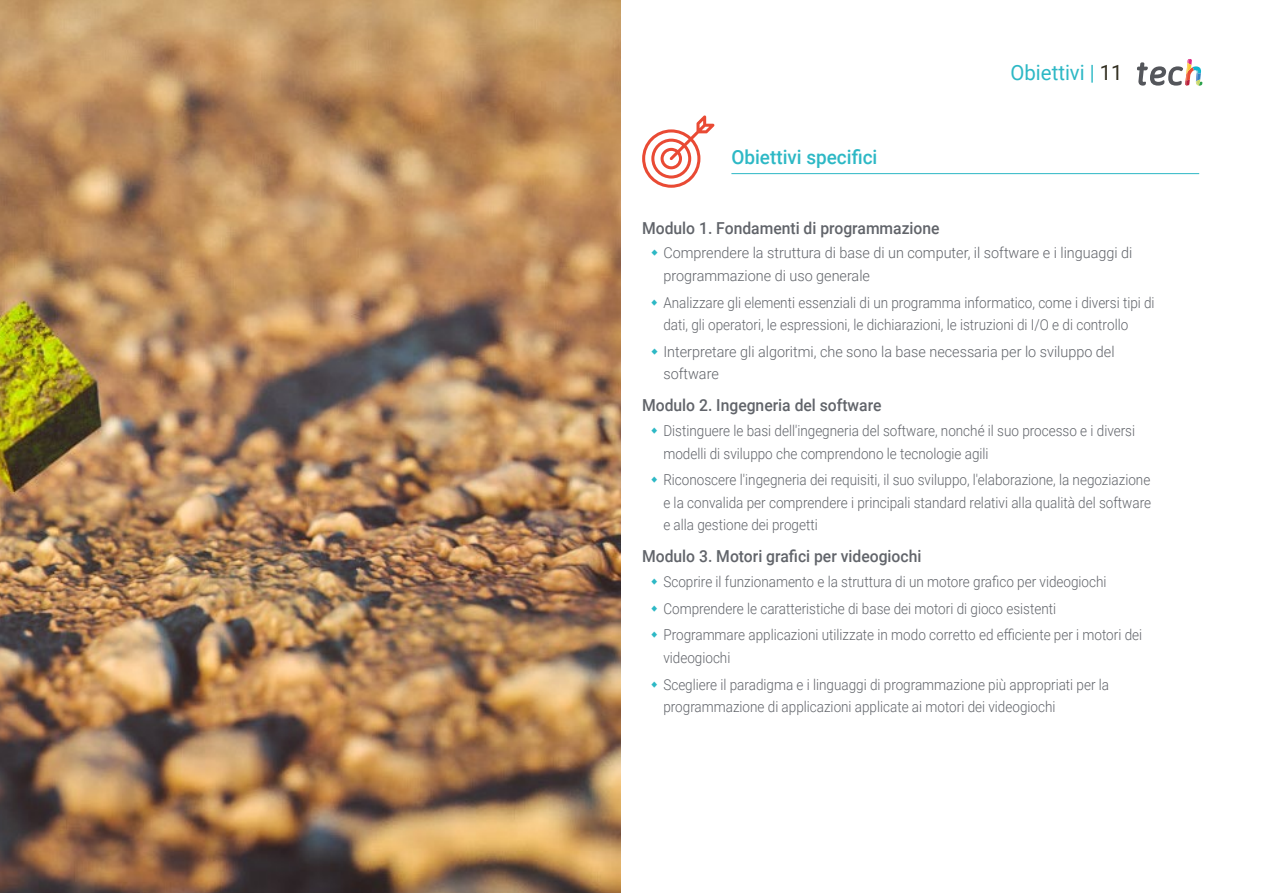
<style>
.page{position:relative;width:1263px;height:893px;background:#fff}
.page>*{position:absolute;margin:0;border:0;box-sizing:border-box;transform-origin:0 0}
.t1{font:21px "Roboto";color:#2db8c5}
.t2{font:500 19.5px "Roboto";color:#2db8c5}
.t3{font:500 16.5px "Roboto";color:#61646a;scale:.95 1}
.t4{font:300 15px/22.5px "Roboto";color:#61646a;scale:.9 1}
.t5{font:300 15px/22.5px "Roboto";color:#61646a;scale:.96 1}
.s1{color:#312e20}
</style>
<div class="page">
<svg style="left:1137px;top:59px;width:65px;height:27px"></svg>
<hr style="left:731px;top:173px;width:468px;height:1px;background:#2db8c5">
<svg style="left:642px;top:115px;width:72px;height:73px"></svg>
<img style="left:0;top:0;width:621px;height:893px">
<h2 class="t2" style="left:731px;top:144px;width:147px">Obiettivi specifici</h2>
<h1 class="t1" style="left:1010px;top:57px;width:114px">Obiettivi | <span class="s1">11</span></h1>
<p class="t3" style="left:642px;top:216px;width:315px">Modulo 1. Fondamenti di programmazione</p>
<p class="t5" style="left:663px;top:241px;width:490px">Comprendere la struttura di base di un computer, il software e i linguaggi di programmazione di uso generale</p>
<p class="t4" style="left:663px;top:290px;width:547px">Analizzare gli elementi essenziali di un programma informatico, come i diversi tipi di dati, gli operatori, le espressioni, le dichiarazioni, le istruzioni di I/O e di controllo</p>
<p class="t5" style="left:663px;top:340px;width:472px">Interpretare gli algoritmi, che sono la base necessaria per lo sviluppo del software</p>
<p class="t3" style="left:642px;top:394px;width:253px">Modulo 2. Ingegneria del software</p>
<p class="t4" style="left:663px;top:419px;width:526px">Distinguere le basi dell'ingegneria del software, nonché il suo processo e i diversi modelli di sviluppo che comprendono le tecnologie agili</p>
<p class="t4" style="left:663px;top:468px;width:543px;text-align:justify">Riconoscere l'ingegneria dei requisiti, il suo sviluppo, l'elaborazione, la negoziazione e la convalida per comprendere i principali standard relativi alla qualità del software e alla gestione dei progetti</p>
<p class="t3" style="left:642px;top:545px;width:296px">Modulo 3. Motori grafici per videogiochi</p>
<p class="t4" style="left:663px;top:568px;width:533px;line-height:26.7px">Scoprire il funzionamento e la struttura di un motore grafico per videogiochi<br>Comprendere le caratteristiche di base dei motori di gioco esistenti<br>Programmare applicazioni utilizzate in modo corretto ed efficiente per i motori dei</p>
<p class="t4" style="left:663px;top:644px;width:497px;line-height:26.7px">videogiochi<br>Scegliere il paradigma e i linguaggi di programmazione più appropriati per la</p>
<p class="t4" style="left:663px;top:695px;width:437px">programmazione di applicazioni applicate ai motori dei videogiochi</p>
</div>
